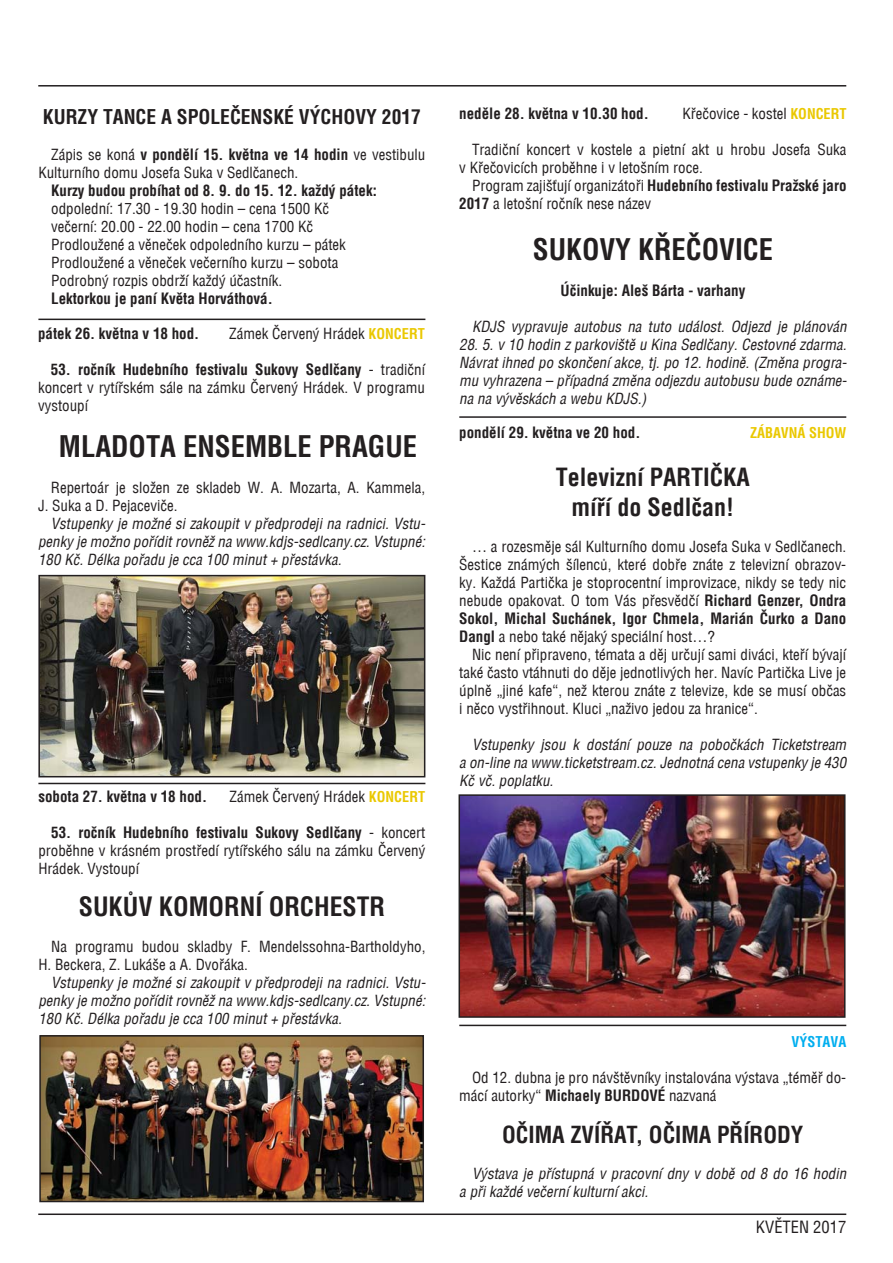
<style>
.page{position:relative;width:893px;height:1263px;background:#fff}
.page>*{position:absolute;margin:0;border:0;box-sizing:border-box;transform-origin:0 0}
.t1{font:700 28.5px "Switzerland Condensed";color:#231f20}
.t2{font:700 25.5px "Switzerland Condensed";color:#231f20}
.t3{font:700 24px/30px "Switzerland Condensed";color:#231f20;text-align:center}
.t4{font:700 22.5px "Switzerland Condensed";color:#231f20}
.t5{font:700 19.5px "Switzerland Condensed";color:#231f20}
.t6{font:16.5px "Switzerland Condensed";color:#231f20}
.t7{font:15px/18px "Switzerland Condensed";color:#231f20}
.t8{font:italic 15px/18px "Switzerland Condensed";color:#231f20;text-align:justify}
.t9{font:700 15px "Switzerland Condensed";color:#231f20}
.t10{font:700 14.25px "Switzerland Condensed";color:#eac800}
.t11{font:700 14.25px "Switzerland Condensed";color:#00aeef}
.s1{font-weight:700}
.s2{font-weight:700;font-size:14.25px;color:#eac800}
</style>
<div class="page">
<hr style="left:38px;top:1214px;width:808px;height:1px;background:#231f20">
<hr style="left:38px;top:85px;width:808px;height:2px;background:#231f20">
<hr style="left:38px;top:783px;width:387px;height:1px;background:#231f20">
<img style="left:41px;top:578px;width:381px;height:196px">
<div style="left:38px;top:575px;width:387px;height:202px;border:2px solid #231f20"></div>
<hr style="left:38px;top:319px;width:387px;height:1px;background:#231f20">
<img style="left:461px;top:797px;width:381px;height:218px">
<div style="left:458px;top:794px;width:387px;height:224px;border:2px solid #231f20"></div>
<hr style="left:459px;top:416px;width:387px;height:2px;background:#231f20">
<hr style="left:459px;top:1025px;width:387px;height:1px;background:#231f20">
<img style="left:41px;top:1037px;width:381px;height:163px">
<div style="left:39px;top:1035px;width:385px;height:167px;border:1px solid #231f20"></div>
<h3 class="t5" style="left:43px;top:106px;width:379px">KURZY TANCE A SPOLEČENSKÉ VÝCHOVY 2017</h3>
<p class="t7" style="left:38px;top:146px;width:388px;text-indent:13px">Zápis se koná <span class="s1">v pondělí 15. května ve 14 hodin</span> ve vestibulu<br>Kulturního domu Josefa Suka v Sedlčanech.</p>
<p class="t9" style="left:51px;top:182px;width:327px">Kurzy budou probíhat od 8. 9. do 15. 12. každý pátek:</p>
<p class="t7" style="left:51px;top:200px;width:296px">odpolední: 17.30 - 19.30 hodin – cena 1500 Kč večerní: 20.00 - 22.00 hodin – cena 1700 Kč Prodloužené a věneček odpoledního kurzu – pátek Prodloužené a věneček večerního kurzu – sobota Podrobný rozpis obdrží každý účastník.</p>
<p class="t9" style="left:51px;top:290px;width:223px">Lektorkou je paní Květa Horváthová.</p>
<p class="t9" style="left:38px;top:324px;width:163px">pátek 26. května v 18 hod.</p>
<p class="t7" style="left:229px;top:324px;width:197px">Zámek Červený Hrádek <span class="s2">KONCERT</span></p>
<p class="t7" style="left:38px;top:360px;width:388px;text-align:justify;text-indent:13px"><span class="s1">53. ročník Hudebního festivalu Sukovy Sedlčany</span> - tradiční koncert v rytířském sále na zámku Červený Hrádek. V programu vystoupí</p>
<h1 class="t1" style="left:59px;top:430px;width:360px">MLADOTA ENSEMBLE PRAGUE</h1>
<p class="t7" style="left:38px;top:479px;width:388px;text-indent:13px">Repertoár je složen ze skladeb W. A. Mozarta, A. Kammela,<br>J. Suka a D. Pejaceviče.</p>
<p class="t8" style="left:38px;top:515px;width:389px;text-indent:13px">Vstupenky je možné si zakoupit v předprodeji na radnici. Vstu&shy;penky je možno pořídit rovněž na www.kdjs-sedlcany.cz. Vstupné:<br>180 Kč. Délka pořadu je cca 100 minut + přestávka.</p>
<p class="t9" style="left:38px;top:788px;width:170px">sobota 27. května v 18 hod.</p>
<p class="t7" style="left:230px;top:788px;width:197px">Zámek Červený Hrádek <span class="s2">KONCERT</span></p>
<p class="t7" style="left:38px;top:824px;width:388px;text-align:justify;text-indent:13px"><span class="s1">53. ročník Hudebního festivalu Sukovy Sedlčany</span> - koncert proběhne v krásném prostředí rytířského sálu na zámku Červený Hrádek. Vystoupí</p>
<h2 class="t2" style="left:79px;top:892px;width:308px">SUKŮV KOMORNÍ ORCHESTR</h2>
<p class="t7" style="left:38px;top:938px;width:388px;text-indent:13px">Na programu budou skladby F. Mendelssohna-Bartholdyho,<br>H. Beckera, Z. Lukáše a A. Dvořáka.</p>
<p class="t8" style="left:38px;top:974px;width:389px;text-indent:13px">Vstupenky je možné si zakoupit v předprodeji na radnici. Vstu&shy;penky je možno pořídit rovněž na www.kdjs-sedlcany.cz. Vstupné:<br>180 Kč. Délka pořadu je cca 100 minut + přestávka.</p>
<p class="t9" style="left:459px;top:105px;width:191px">neděle 28. května v 10.30 hod.</p>
<p class="t7" style="left:682px;top:105px;width:166px">Křečovice - kostel <span class="s2">KONCERT</span></p>
<p class="t7" style="left:459px;top:141px;width:389px;text-indent:13px">Tradiční koncert v kostele a pietní akt u hrobu Josefa Suka v Křečovicích proběhne i v letošním roce.</p>
<p class="t7" style="left:459px;top:177px;width:389px;text-indent:13px">Program zajišťují organizátoři <span class="s1">Hudebního festivalu Pražské jaro<br>2017</span> a letošní ročník nese název</p>
<h1 class="t1" style="left:533px;top:233px;width:242px">SUKOVY KŘEČOVICE</h1>
<p class="t9" style="left:560px;top:282px;width:186px">Účinkuje: Aleš Bárta - varhany</p>
<p class="t8" style="left:472px;top:318px;width:376px">KDJS vypravuje autobus na tuto událost. Odjezd je plánován</p>
<p class="t8" style="left:459px;top:336px;width:389px">28. 5. v 10 hodin z parkoviště u Kina Sedlčany. Cestovné zdarma.<br>Návrat ihned po skončení akce, tj. po 12. hodině. (Změna progra&shy;mu vyhrazena – případná změna odjezdu autobusu bude oznáme&shy;na na vývěskách a webu KDJS.)</p>
<p class="t9" style="left:459px;top:423px;width:182px">pondělí 29. května ve 20 hod.</p>
<p class="t10" style="left:750px;top:424px;width:98px">ZÁBAVNÁ SHOW</p>
<h3 class="t3" style="left:556px;top:462px;width:196px">Televizní PARTIČKA míří do Sedlčan!</h3>
<p class="t7" style="left:459px;top:537px;width:388px;text-align:justify;text-indent:13px">… a rozesměje sál Kulturního domu Josefa Suka v Sedlčanech.<br>Šestice známých šílenců, které dobře znáte z televizní obrazov&shy;ky. Každá Partička je stoprocentní improvizace, nikdy se tedy nic nebude opakovat. O tom Vás přesvědčí <span class="s1">Richard Genzer, Ondra Sokol, Michal Suchánek, Igor Chmela, Marián Čurko a Dano Dangl</span> a nebo také nějaký speciální host…?</p>
<p class="t7" style="left:459px;top:645px;width:388px;text-align:justify;text-indent:13px">Nic není připraveno, témata a děj určují sami diváci, kteří bývají také často vtáhnuti do děje jednotlivých her. Navíc Partička Live je úplně „jiné kafe“, než kterou znáte z televize, kde se musí občas i něco vystřihnout. Kluci „naživo jedou za hranice“.</p>
<p class="t8" style="left:459px;top:735px;width:388px;text-indent:13px">Vstupenky jsou k dostání pouze na pobočkách Ticketstream a on-line na www.ticketstream.cz. Jednotná cena vstupenky je 430<br>Kč vč. poplatku.</p>
<p class="t11" style="left:791px;top:1033px;width:56px">VÝSTAVA</p>
<p class="t7" style="left:459px;top:1068px;width:388px;text-indent:13px">Od 12. dubna je pro návštěvníky instalována výstava „téměř do&shy;mácí autorky“ <span class="s1">Michaely BURDOVÉ</span> nazvaná</p>
<h3 class="t4" style="left:502px;top:1121px;width:303px">OČIMA ZVÍŘAT, OČIMA PŘÍRODY</h3>
<p class="t8" style="left:459px;top:1164px;width:388px;text-indent:13px">Výstava je přístupná v pracovní dny v době od 8 do 16 hodin a při každé večerní kulturní akci.</p>
<p class="t6" style="left:756px;top:1217px;width:92px">KVĚTEN 2017</p>
</div>
